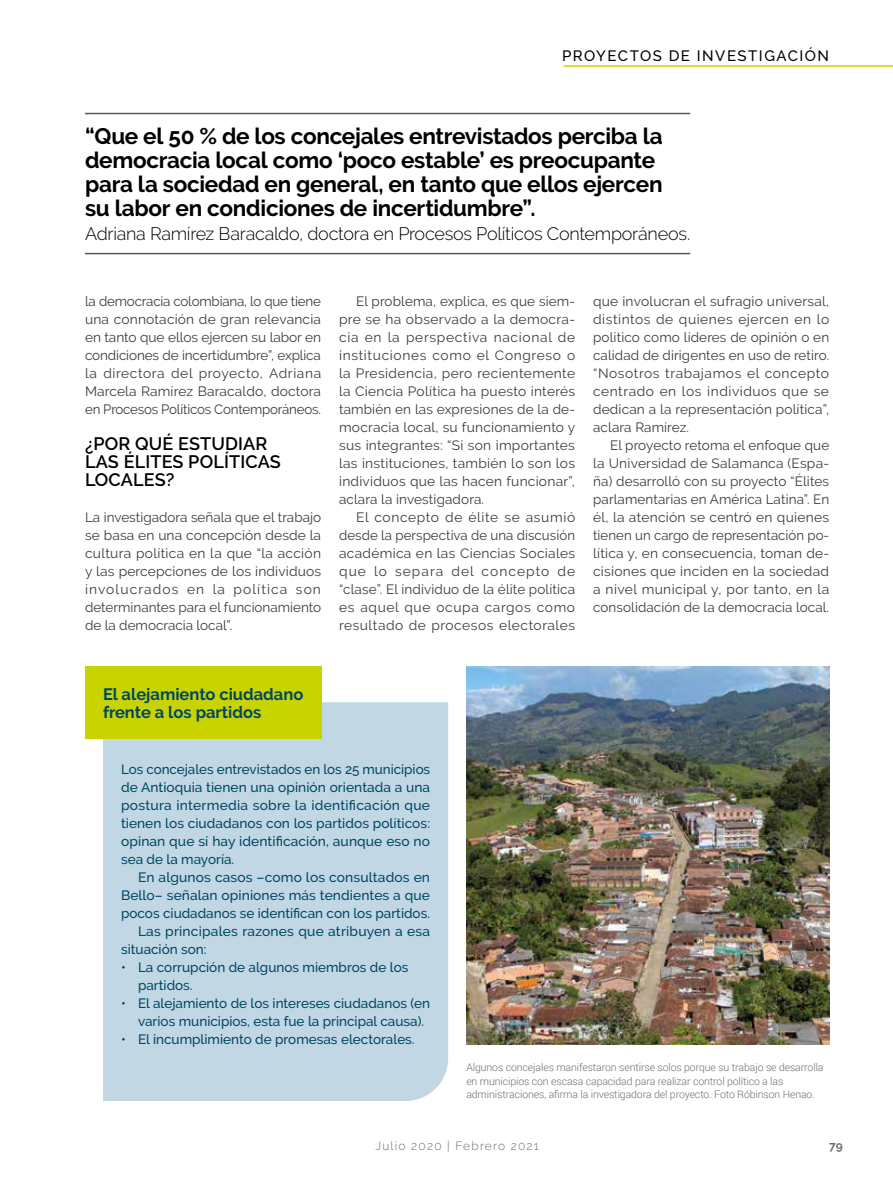
<style>
.page{position:relative;width:893px;height:1191px;background:#fff}
.page>*{position:absolute;margin:0;border:0;box-sizing:border-box;transform-origin:0 0}
.t1{font:700 22.5px/24px "Raleway";letter-spacing:-.015em;color:#000}
.t2{font:300 18px "Raleway";letter-spacing:-.015em;color:#000}
.t3{font:600 18px/18px "Raleway";letter-spacing:.01em;color:#000}
.t4{font:700 16.5px/18px "Raleway";color:#004765}
.t5{font:500 15px "Raleway";letter-spacing:.1em;color:#000}
.t6{font:13.5px/18px "Raleway";letter-spacing:.01em;color:#3c3c3b;text-align:justify}
.t7{font:500 13.5px/18px "Raleway";color:#004765}
.t8{font:300 12px "Raleway";letter-spacing:.1em;color:#706f6f}
.t9{font:700 12px "Raleway";color:#706f6f}
.t10{font:300 10.5px/13.5px "Roboto";letter-spacing:-.01em;color:#706f6f}
</style>
<div class="page">
<hr style="left:564px;top:65px;width:329px;height:2px;background:#c8d300">
<hr style="left:85px;top:113px;width:605px;height:1px;background:#575756">
<hr style="left:85px;top:253px;width:605px;height:1px;background:#575756">
<img style="left:466px;top:666px;width:363px;height:378px">
<div style="left:103px;top:702px;width:345px;height:399px;background:#c1d7e3"></div>
<div style="left:85px;top:666px;width:236px;height:72px;background:#c8d300"></div>
<p class="t5" style="left:562px;top:47px;width:269px">PROYECTOS DE INVESTIGACIÓN</p>
<h1 class="t1" style="left:85px;top:124px;width:579px">“Que el 50 % de los concejales entrevistados perciba la democracia local como ‘poco estable’ es preocupante para la sociedad en general, en tanto que ellos ejercen su labor en condiciones de incertidumbre”.</h1>
<h2 class="t2" style="left:85px;top:223px;width:607px">Adriana Ramírez Baracaldo, doctora en Procesos Políticos Contemporáneos.</h2>
<p class="t6" style="left:85px;top:292px;width:238px">la democracia colombiana, lo que tiene una connotación de gran relevancia en tanto que ellos ejercen su labor en condiciones de incertidumbre”, explica la directora del proyecto, Adriana Marcela Ramírez Baracaldo, doctora en Procesos Políticos Contemporáneos.</p>
<h2 class="t3" style="left:85px;top:435px;width:197px">¿POR QUÉ ESTUDIAR<br>LAS ÉLITES POLÍTICAS<br>LOCALES?</h2>
<p class="t6" style="left:85px;top:508px;width:238px">La investigadora señala que el trabajo se basa en una concepción desde la cultura política en la que “la acción y las percepciones de los individuos involucrados en la política son determinantes para el funcionamiento de la democracia local”.</p>
<p class="t6" style="left:339px;top:292px;width:238px;text-indent:17px">El problema, explica, es que siem&shy;pre se ha observado a la democra&shy;cia en la perspectiva nacional de instituciones como el Congreso o la Presidencia, pero recientemente la Ciencia Política ha puesto interés también en las expresiones de la de&shy;mocracia local, su funcionamiento y sus integrantes: “Si son importantes las instituciones, también lo son los individuos que las hacen funcionar”, aclara la investigadora.</p>
<p class="t6" style="left:339px;top:508px;width:238px;text-indent:17px">El concepto de élite se asumió desde la perspectiva de una discusión académica en las Ciencias Sociales que lo separa del concepto de “clase”. El individuo de la élite política es aquel que ocupa cargos como resultado de procesos electorales</p>
<p class="t6" style="left:593px;top:292px;width:238px">que involucran el sufragio universal, distintos de quienes ejercen en lo político como líderes de opinión o en calidad de dirigentes en uso de retiro. “Nosotros trabajamos el concepto centrado en los individuos que se dedican a la representación política”, aclara Ramírez.</p>
<p class="t6" style="left:593px;top:436px;width:238px;text-indent:17px">El proyecto retoma el enfoque que la Universidad de Salamanca (Espa&shy;ña) desarrolló con su proyecto “Élites parlamentarias en América Latina”. En él, la atención se centró en quienes tienen un cargo de representación po&shy;lítica y, en consecuencia, toman de&shy;cisiones que inciden en la sociedad a nivel municipal y, por tanto, en la consolidación de la democracia local.</p>
<p class="t4" style="left:103px;top:685px;width:202px">El alejamiento ciudadano frente a los partidos</p>
<p class="t7" style="left:121px;top:760px;width:311px;text-align:justify">Los concejales entrevistados en los 25 municipios de Antioquia tienen una opinión orientada a una postura intermedia sobre la identificación que tienen los ciudadanos con los partidos políticos: opinan que sí hay identificación, aunque eso no sea de la mayoría.</p>
<p class="t7" style="left:138px;top:868px;width:293px">En algunos casos –como los consultados en</p>
<p class="t7" style="left:121px;top:886px;width:310px">Bello– señalan opiniones más tendientes a que</p>
<p class="t7" style="left:121px;top:904px;width:311px">pocos ciudadanos se identifican con los partidos.</p>
<p class="t7" style="left:138px;top:922px;width:293px">Las principales razones que atribuyen a esa</p>
<p class="t7" style="left:121px;top:940px;width:87px">situación son:</p>
<p class="t7" style="left:138px;top:958px;width:272px;text-indent:-17px">• La corrupción de algunos miembros de los partidos.</p>
<p class="t7" style="left:138px;top:994px;width:293px;text-indent:-17px">• El alejamiento de los intereses ciudadanos (en varios municipios, esta fue la principal causa).</p>
<p class="t7" style="left:121px;top:1030px;width:295px">• El incumplimiento de promesas electorales.</p>
<p class="t10" style="left:466px;top:1060px;width:359px">Algunos concejales manifestaron sentirse solos porque su trabajo se desarrolla en municipios con escasa capacidad para realizar control político a las administraciones, afirma la investigadora del proyecto. Foto Róbinson Henao.</p>
<p class="t8" style="left:375px;top:1139px;width:165px">Julio 2020 | Febrero 2021</p>
<p class="t9" style="left:829px;top:1139px;width:15px">79</p>
</div>
